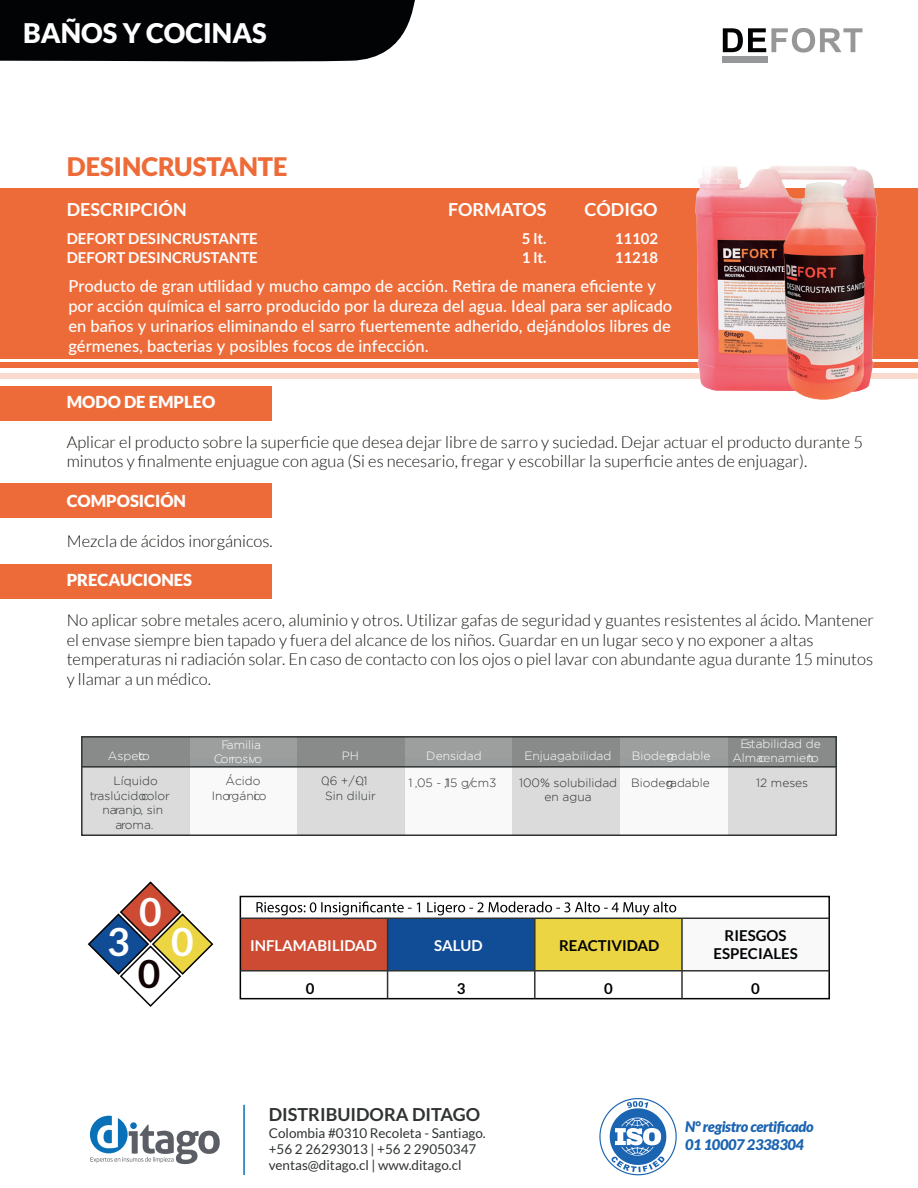
<style>
.page{position:relative;width:918px;height:1188px;background:#fff}
.page>*{position:absolute;margin:0;border:0;box-sizing:border-box;transform-origin:0 0}
.t1{font:700 39px "Lato";color:#fff}
.t2{font:700 39px "Lato";color:#120304}
.t3{font:900 27px "Lato";color:#fff}
.t4{font:900 25.5px "Lato";color:#ed6b39}
.t5{font:700 18px "Lato";color:#fff}
.t6{font:700 18px "Lato";color:#2f3332}
.t7{font:300 16.5px/19.8px "Lato";color:#161410}
.t8{font:500 16.5px/19.8px "Lato";color:#fff}
.t9{font:900 16.5px "Lato";color:#fff}
.t10{font:700 15px/18.9px "Lato";color:#fff}
.t11{font:700 15px/18px "Lato";color:#010305;text-align:center}
.t12{font:700 15px "Lato";color:#000001}
.t13{font:italic 900 14.7px/17.5px "Lato";letter-spacing:-.025em;color:#1b64b1}
.t14{font:13.5px/16.2px "Lato";color:#2f3332}
.t15{font:300 12px/14.4px "Gotham";color:#2f3332}
.t16{font:300 12px/14.4px "Gotham";color:#fff;text-align:center}
</style>
<div class="page">
<div style="left:0;top:386px;width:272px;height:35px;background:#ed6b39"></div>
<div style="left:0;top:483px;width:271px;height:35px;background:#ed6b39"></div>
<div style="left:0;top:564px;width:271px;height:35px;background:#ed6b39"></div>
<div style="left:0;top:362px;width:918px;height:6px;background:#ed6b39"></div>
<div style="left:0;top:373px;width:918px;height:6px;background:#fadace"></div>
<div style="left:0;top:189px;width:918px;height:170px;background:#ed6b39"></div>
<div style="left:0;top:0;width:415px;height:62px;background:#010305"></div>
<div style="left:240px;top:918px;width:148px;height:53px;background:#cc4b32"></div>
<div style="left:388px;top:918px;width:147px;height:53px;background:#114c96"></div>
<div style="left:535px;top:918px;width:147px;height:53px;background:#ecd542"></div>
<div style="left:682px;top:918px;width:147px;height:53px;background:#f9f9f9"></div>
<svg style="left:87px;top:881px;width:127px;height:126px"></svg>
<div style="left:240px;top:896px;width:590px;height:103px;border:2px solid #010305"></div>
<svg style="left:256px;top:901px;width:420px;height:15px"></svg>
<hr style="left:387px;top:918px;width:1px;height:81px;background:#2f3332">
<hr style="left:534px;top:918px;width:2px;height:81px;background:#2f3332">
<hr style="left:681px;top:918px;width:2px;height:81px;background:#2f3332">
<hr style="left:240px;top:918px;width:589px;height:1px;background:#2f3332">
<hr style="left:240px;top:970px;width:589px;height:2px;background:#2f3332">
<div style="left:82px;top:736px;width:754px;height:31px;background:#9d9f9f"></div>
<svg style="left:84px;top:739px;width:106px;height:94px;background:#c2c3c2"></svg>
<svg style="left:297px;top:739px;width:107px;height:94px;background:#c2c3c2"></svg>
<svg style="left:512px;top:739px;width:108px;height:94px;background:#c2c3c2"></svg>
<svg style="left:728px;top:739px;width:106px;height:94px;background:#c2c3c2"></svg>
<svg style="left:189px;top:759px;width:1px;height:74px"></svg>
<svg style="left:404px;top:759px;width:1px;height:74px"></svg>
<div style="left:81px;top:736px;width:756px;height:100px;border:2px solid #2f3332"></div>
<hr style="left:82px;top:766px;width:754px;height:2px;background:#2f3332">
<svg style="left:90px;top:1116px;width:130px;height:48px"></svg>
<hr style="left:243px;top:1105px;width:2px;height:70px;background:#0871b8">
<svg style="left:599px;top:1098px;width:78px;height:77px"></svg>
<svg style="left:723px;top:28px;width:139px;height:25px"></svg>
<div style="left:722px;top:57px;width:45px;height:6px;background:#969798"></div>
<img style="left:666px;top:166px;width:202px;height:225px">
<img style="left:718px;top:172px;width:200px;height:228px">
<h2 class="t3" style="left:23px;top:17px;width:245px">BAÑOS Y COCINAS</h2>
<h3 class="t4" style="left:67px;top:152px;width:222px">DESINCRUSTANTE</h3>
<p class="t5" style="left:67px;top:199px;width:121px">DESCRIPCIÓN</p>
<p class="t10" style="left:67px;top:229px;width:193px">DEFORT DESINCRUSTANTE<br>DEFORT DESINCRUSTANTE</p>
<p class="t5" style="left:448px;top:199px;width:100px">FORMATOS</p>
<p class="t5" style="left:585px;top:199px;width:74px">CÓDIGO</p>
<p class="t10" style="left:522px;top:229px;width:26px">5 lt.</p>
<p class="t10" style="left:615px;top:229px;width:45px">11102</p>
<p class="t10" style="left:522px;top:248px;width:26px">1 lt.</p>
<p class="t10" style="left:615px;top:248px;width:45px">11218</p>
<p class="t8" style="left:68px;top:276px;width:605px">Producto de gran utilidad y mucho campo de acción. Retira de manera eficiente y por acción química el sarro producido por la dureza del agua. Ideal para ser aplicado en baños y urinarios eliminando el sarro fuertemente adherido, dejándolos libres de gérmenes, bacterias y posibles focos de infección.</p>
<p class="t9" style="left:67px;top:392px;width:150px">MODO DE EMPLEO</p>
<p class="t7" style="left:67px;top:432px;width:798px">Aplicar el producto sobre la superficie que desea dejar libre de sarro y suciedad. Dejar actuar el producto durante 5 minutos y finalmente enjuague con agua (Si es necesario, fregar y escobillar la superficie antes de enjuagar).</p>
<p class="t9" style="left:67px;top:491px;width:121px">COMPOSICIÓN</p>
<p class="t7" style="left:67px;top:531px;width:208px">Mezcla de ácidos inorgánicos.</p>
<p class="t9" style="left:67px;top:571px;width:127px">PRECAUCIONES</p>
<p class="t7" style="left:67px;top:610px;width:809px">No aplicar sobre metales acero, aluminio y otros. Utilizar gafas de seguridad y guantes resistentes al ácido. Mantener el envase siempre bien tapado y fuera del alcance de los niños. Guardar en un lugar seco y no exponer a altas temperaturas ni radiación solar. En caso de contacto con los ojos o piel lavar con abundante agua durante 15 minutos y llamar a un médico.</p>
<p class="t16" style="left:108px;top:749px;width:43px">Aspecto</p>
<p class="t16" style="left:214px;top:737px;width:50px">Familia<br>Corrosivo</p>
<p class="t16" style="left:342px;top:749px;width:19px">PH</p>
<p class="t16" style="left:426px;top:749px;width:57px">Densidad</p>
<p class="t16" style="left:524px;top:749px;width:89px">Enjuagabilidad</p>
<p class="t16" style="left:632px;top:749px;width:80px">Biodegradable</p>
<p class="t16" style="left:732px;top:736px;width:90px;text-align:right">Estabilidad de<br>Almacenamiento</p>
<p class="t15" style="left:113px;top:774px;width:46px">Líquido</p>
<p class="t15" style="left:90px;top:788px;width:82px">traslúcido color</p>
<p class="t15" style="left:103px;top:803px;width:62px">naranjo, sin</p>
<p class="t15" style="left:116px;top:817px;width:40px">aroma.</p>
<p class="t15" style="left:212px;top:774px;width:56px;text-indent:14px">Ácido<br>Inorgánico</p>
<p class="t15" style="left:325px;top:774px;width:52px;text-indent:-4px">0,6 +/- 0,1<br>Sin diluir</p>
<p class="t15" style="left:409px;top:775px;width:89px">1 ,05 - ,15 g/cm3</p>
<p class="t15" style="left:519px;top:775px;width:100px;text-align:center">100% solubilidad en agua</p>
<p class="t15" style="left:631px;top:775px;width:80px">Biodegradable</p>
<p class="t15" style="left:756px;top:775px;width:54px">12 meses</p>
<h1 class="t1" style="left:107px;top:920px;width:24px">3</h1>
<h1 class="t1" style="left:139px;top:890px;width:24px">0</h1>
<h1 class="t2" style="left:138px;top:952px;width:24px">0</h1>
<h1 class="t1" style="left:171px;top:920px;width:24px">0</h1>
<p class="t10" style="left:250px;top:935px;width:129px">INFLAMABILIDAD</p>
<p class="t10" style="left:434px;top:935px;width:50px">SALUD</p>
<p class="t11" style="left:559px;top:936px;width:102px">REACTIVIDAD</p>
<p class="t11" style="left:713px;top:926px;width:86px">RIESGOS<br>ESPECIALES</p>
<p class="t12" style="left:306px;top:980px;width:10px">0</p>
<p class="t12" style="left:457px;top:980px;width:10px">3</p>
<p class="t12" style="left:604px;top:980px;width:10px">0</p>
<p class="t12" style="left:751px;top:980px;width:10px">0</p>
<p class="t6" style="left:269px;top:1105px;width:213px">DISTRIBUIDORA DITAGO</p>
<p class="t14" style="left:269px;top:1125px;width:218px">Colombia #0310 Recoleta - Santiago. +56 2 26293013 | +56 2 29050347 ventas@ditago.cl | www.ditago.cl</p>
<p class="t13" style="left:685px;top:1118px;width:130px">N° registro certificado<br>01 10007 2338304</p>
</div>
